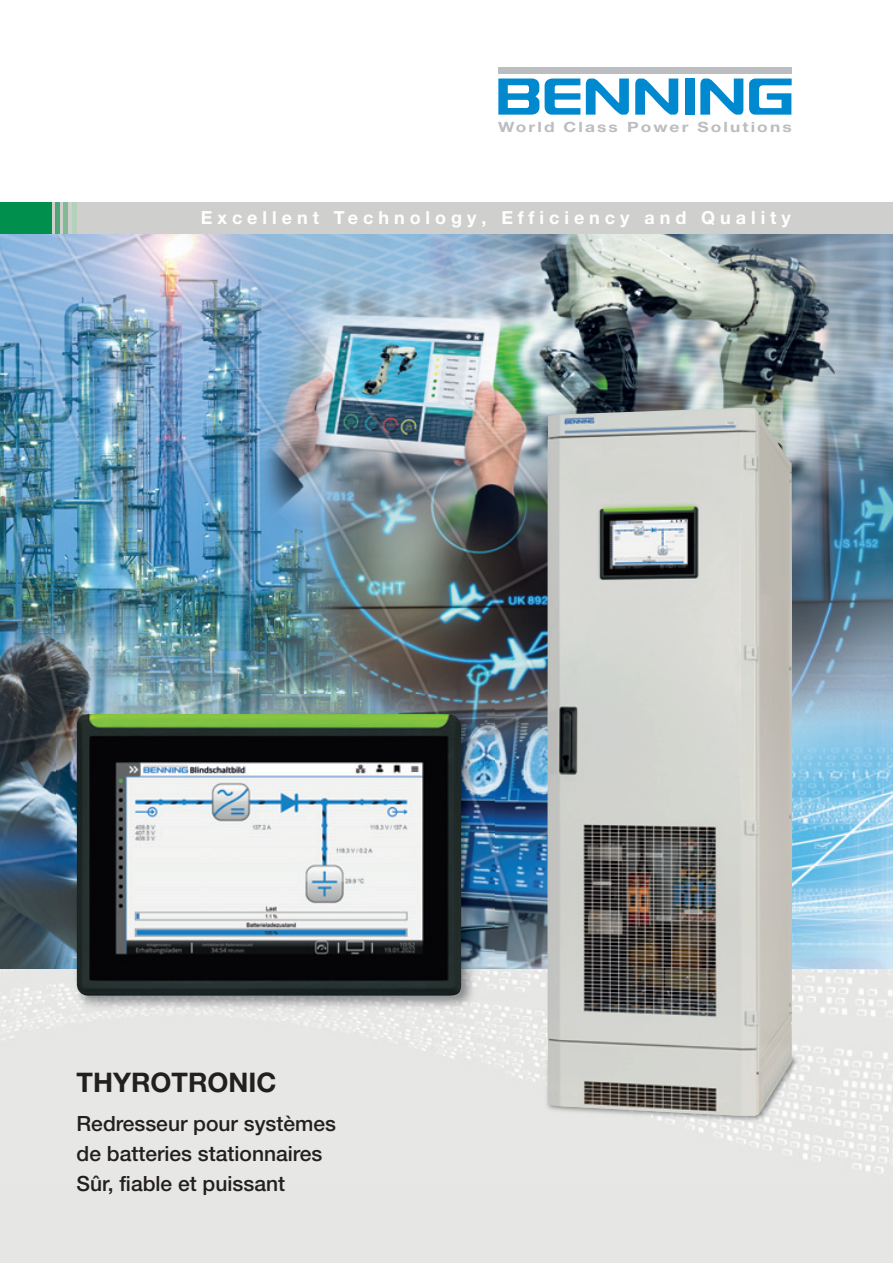
<style>
.page{position:relative;width:893px;height:1263px;background:#fff}
.page>*{position:absolute;margin:0;border:0;box-sizing:border-box;transform-origin:0 0}
.t1{font:700 27px "Helvetica Neue LT Pro";color:#231f20}
.t2{font:500 21px/30px "Helvetica Neue LT Pro";color:#231f20}
.t3{font:700 18px "Helvetica Neue LT Pro";letter-spacing:.275em;color:#fff}
.t4{font:700 14.1px "Helvetica Neue LT Pro";letter-spacing:.12em;color:#bcbdc0;scale:1.22 1}
</style>
<div class="page">
<img style="left:0;top:234px;width:893px;height:735px">
<div style="left:498px;top:67px;width:294px;height:6px;background:#bcbdc0"></div>
<svg style="left:586px;top:79px;width:43px;height:36px"></svg>
<div style="left:685px;top:79px;width:10px;height:36px;background:#0089cf"></div>
<svg style="left:545px;top:79px;width:35px;height:36px"></svg>
<svg style="left:635px;top:79px;width:43px;height:36px"></svg>
<svg style="left:700px;top:79px;width:43px;height:36px"></svg>
<svg style="left:498px;top:79px;width:41px;height:36px"></svg>
<svg style="left:749px;top:79px;width:43px;height:36px"></svg>
<div style="left:0;top:202px;width:893px;height:32px;background:#cfcfce"></div>
<div style="left:0;top:969px;width:893px;height:294px;background:#e6e7e5"></div>
<img style="left:0;top:969px;width:893px;height:204px">
<div style="left:0;top:202px;width:51px;height:32px;background:#008f4d"></div>
<div style="left:72px;top:202px;width:5px;height:32px;background:#b3d1bb"></div>
<hr style="left:64px;top:202px;width:4px;height:32px;background:#84b995">
<div style="left:55px;top:202px;width:5px;height:32px;background:#50a574"></div>
<img style="left:57px;top:694px;width:438px;height:333px">
<img style="left:76px;top:714px;width:386px;height:282px">
<img style="left:523px;top:1052px;width:303px;height:87px">
<img style="left:547px;top:408px;width:245px;height:708px">
<p class="t4" style="left:498px;top:122px;width:242px">World Class Power Solutions</p>
<p class="t3" style="left:201px;top:212px;width:592px">Excellent Technology, Efficiency and Quality</p>
<p class="t1" style="left:77px;top:1072px;width:201px">THYROTRONIC</p>
<p class="t2" style="left:77px;top:1110px;width:261px">Redresseur pour systèmes de batteries stationnaires<br>Sûr, fiable et puissant</p>
</div>
